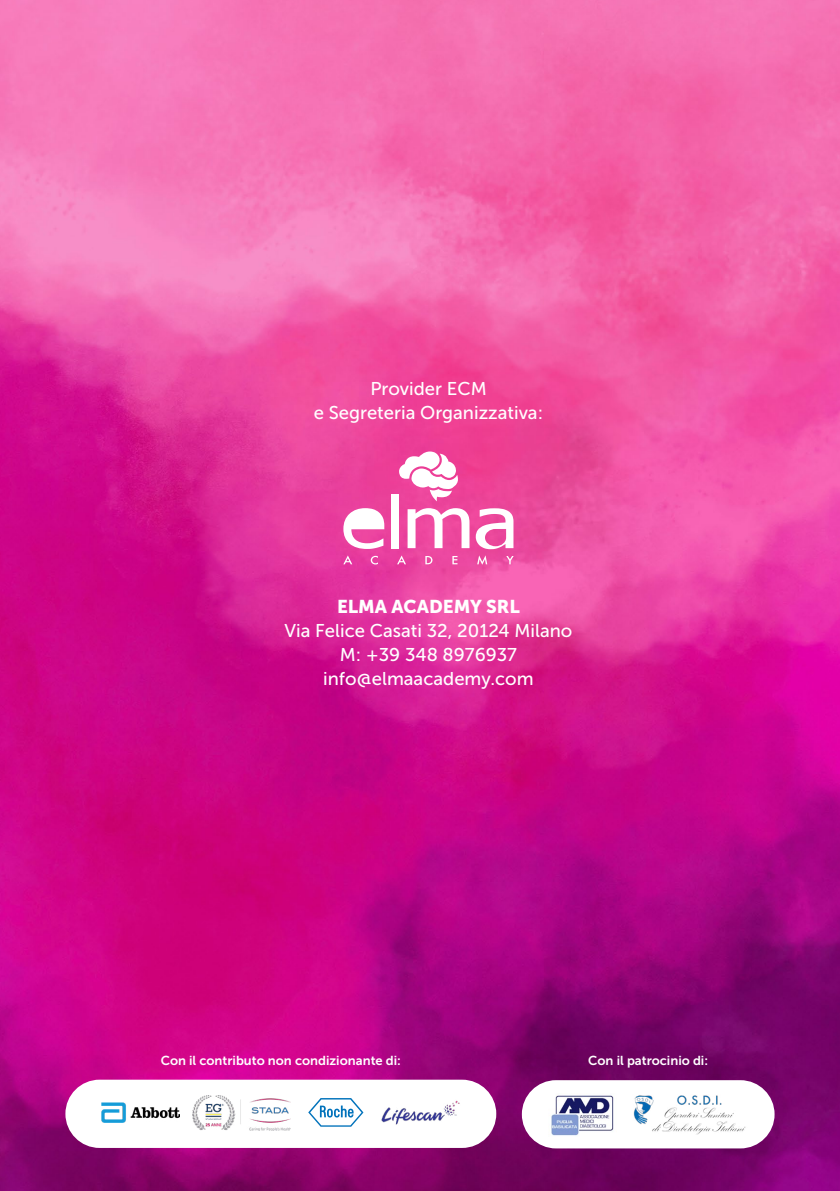
<style>
.page{position:relative;width:840px;height:1191px;background:#fff}
.page>*{position:absolute;margin:0;border:0;box-sizing:border-box;transform-origin:0 0}
.t1{font:18.4px/24px "Museo Sans 500";color:#fff;text-align:center}
.t2{font:18.4px "Museo Sans 900";color:#fff}
.t3{font:13px "Museo Sans 700";color:#fff}
</style>
<div class="page">
<img style="left:0;top:0;width:839px;height:1191px">
<svg style="left:343px;top:508px;width:41px;height:41px"></svg>
<div style="left:391px;top:494px;width:8px;height:54px;background:#fff"></div>
<svg style="left:407px;top:508px;width:62px;height:40px"></svg>
<svg style="left:475px;top:508px;width:38px;height:41px"></svg>
<svg style="left:343px;top:555px;width:9px;height:9px"></svg>
<svg style="left:370px;top:556px;width:8px;height:8px"></svg>
<svg style="left:397px;top:555px;width:9px;height:9px"></svg>
<svg style="left:425px;top:556px;width:7px;height:8px"></svg>
<svg style="left:452px;top:556px;width:5px;height:8px"></svg>
<svg style="left:477px;top:555px;width:10px;height:10px"></svg>
<svg style="left:506px;top:556px;width:7px;height:8px"></svg>
<svg style="left:399px;top:451px;width:58px;height:50px"></svg>
<div style="left:65px;top:1079px;width:431px;height:69px;background:#fff;border-radius:34px"></div>
<img style="left:102px;top:1102px;width:77px;height:20px">
<img style="left:381px;top:1100px;width:78px;height:25px">
<svg style="left:308px;top:1098px;width:55px;height:28px"></svg>
<div style="left:521px;top:1080px;width:253px;height:68px;background:#fff;border-radius:34px"></div>
<img style="left:633px;top:1095px;width:113px;height:39px">
<img style="left:551px;top:1095px;width:63px;height:41px">
<img style="left:192px;top:1095px;width:98px;height:36px">
<p class="t1" style="left:314px;top:377px;width:230px">Provider ECM<br>e Segreteria Organizzativa:</p>
<p class="t2" style="left:337px;top:596px;width:184px">ELMA ACADEMY SRL</p>
<p class="t1" style="left:284px;top:619px;width:289px">Via Felice Casati 32, 20124 Milano<br>M: +39 348 8976937 info@elmaacademy.com</p>
<p class="t3" style="left:161px;top:1053px;width:241px">Con il contributo non condizionante di:</p>
<p class="t3" style="left:588px;top:1052px;width:121px">Con il patrocinio di:</p>
</div>
